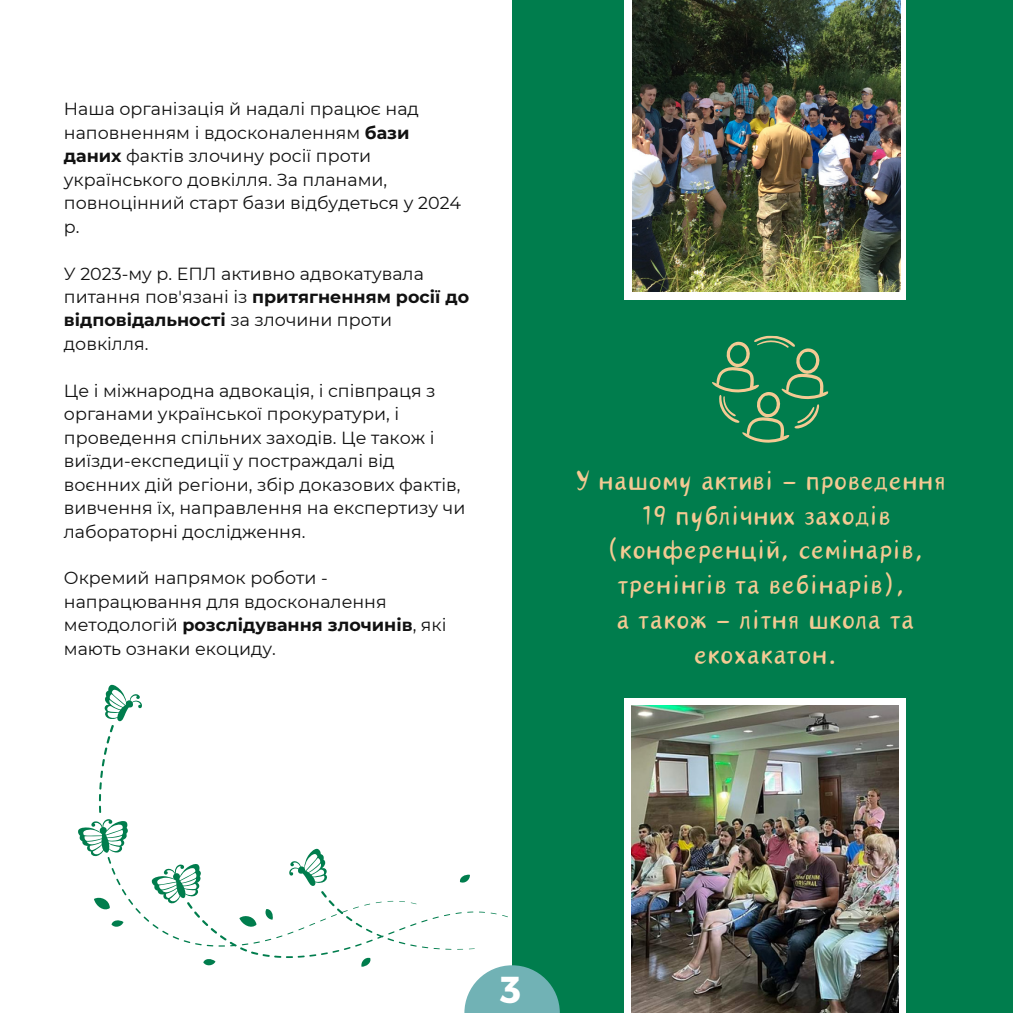
<style>
.page{position:relative;width:1013px;height:1013px;background:#fff}
.page>*{position:absolute;margin:0;border:0;box-sizing:border-box;transform-origin:0 0}
.t1{font:700 37.5px "Montserrat";color:#fff}
.t2{font:33.75px/34.8px "Canva Tangyuan Handwriting";color:#f4ca93;text-align:center}
.t3{font:17.5px/23.5px "Montserrat";color:#111}
.s1{font-weight:700}
</style>
<div class="page">
<div style="left:512px;top:0;width:500px;height:1012px;background:#007d4d"></div>
<svg style="left:78px;top:819px;width:418px;height:147px"></svg>
<svg style="left:99px;top:684px;width:43px;height:129px"></svg>
<div style="left:624px;top:698px;width:282px;height:314px;background:#fff"></div>
<img style="left:631px;top:705px;width:267px;height:307px">
<div style="left:624px;top:0;width:282px;height:299px;background:#fff"></div>
<img style="left:633px;top:0;width:267px;height:292px">
<svg style="left:712px;top:335px;width:117px;height:108px"></svg>
<svg style="left:464px;top:965px;width:96px;height:47px;fill:#71b2b5"></svg>
<p class="t3" style="left:64px;top:97px;width:399px">Наша організація й надалі працює над наповненням і вдосконаленням <span class="s1">бази даних</span> фактів злочину росії проти українського довкілля. За планами, повноцінний старт бази відбудеться у 2024 р.</p>
<h1 class="t3" style="left:64px;top:261px;width:407px">У 2023-му р. ЕПЛ активно адвокатувала питання пов'язані із <span class="s1">притягненням росії до відповідальності</span> за злочини проти довкілля.</h1>
<p class="t3" style="left:64px;top:379px;width:403px">Це і міжнародна адвокація, і співпраця з органами української прокуратури, і проведення спільних заходів. Це також і виїзди-експедиції у постраждалі від воєнних дій регіони, збір доказових фактів, вивчення їх, направлення на експертизу чи лабораторні дослідження.</p>
<p class="t3" style="left:64px;top:566px;width:384px">Окремий напрямок роботи - напрацювання для вдосконалення методологій <span class="s1">розслідування злочинів</span>, які мають ознаки екоциду.</p>
<p class="t2" style="left:576px;top:464px;width:371px">У нашому активі - проведення<br>19 публічних заходів (конференцій, семінарів, тренінгів та вебінарів),<br>а також - літня школа та екохакатон.</p>
<p class="t1" style="left:500px;top:965px;width:22px">3</p>
</div>
